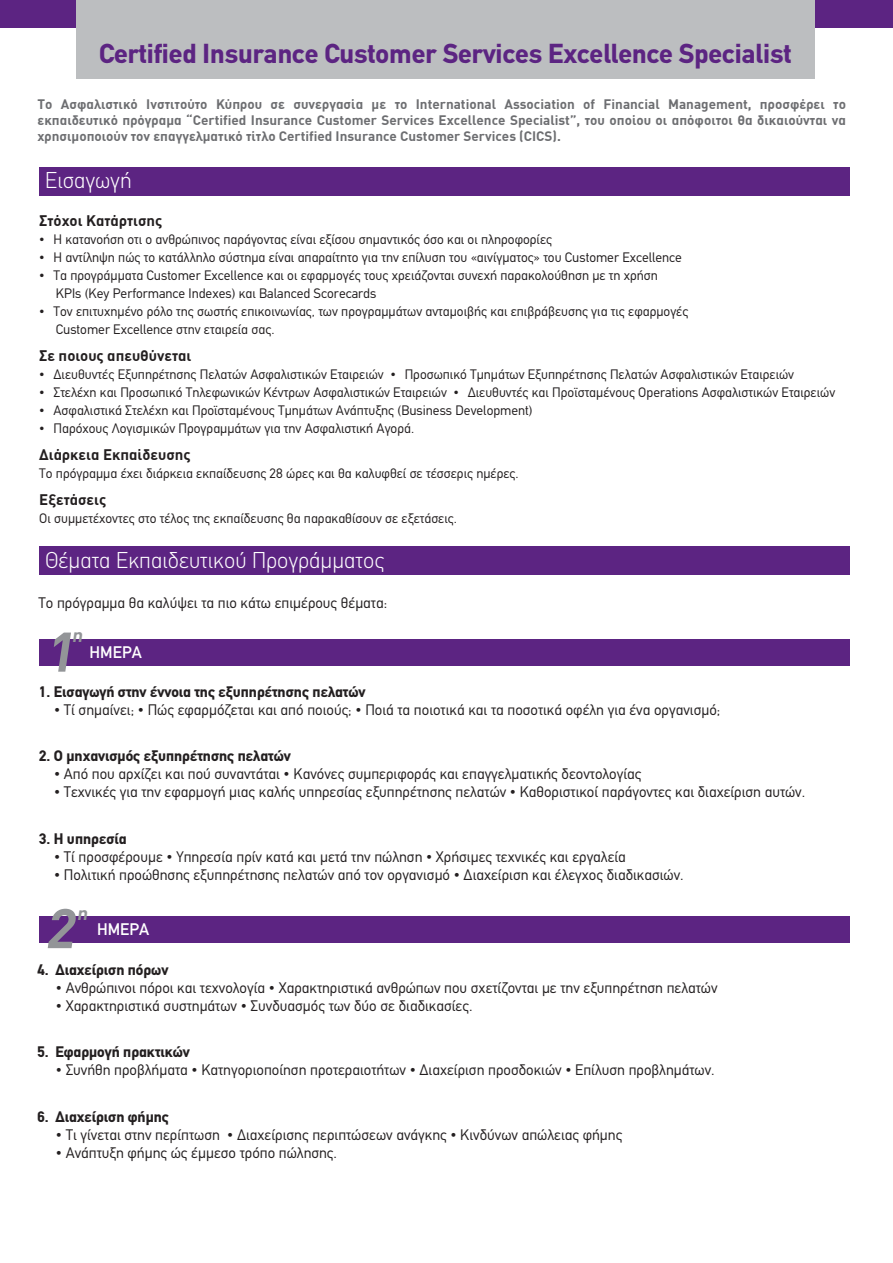
<style>
.page{position:relative;width:893px;height:1263px;background:#fff}
.page>*{position:absolute;margin:0;border:0;box-sizing:border-box;transform-origin:0 0}
.t1{font:italic 700 54.9px "DIN Greek";color:#939598}
.t2{font:700 27px "CF Din";color:#5c2482}
.t3{font:300 22.5px "CF Din";color:#fff}
.t4{font:italic 700 18.6px "DIN Greek";color:#939598}
.t5{font:16.5px "CF Din";color:#fff}
.t6{font:15px "CF Din";color:#231f20}
.t7{font:700 15px "CF Din";color:#231f20}
.t8{font:700 15px "DIN Greek";color:#231f20}
.t9{font:13.5px/18px "CF Din";color:#231f20}
.t10{font:700 13.5px/16.2px "DIN Greek";color:#6d6e71;text-align:justify}
</style>
<div class="page">
<div style="left:0;top:0;width:893px;height:27px;background:#5c2482"></div>
<div style="left:76px;top:0;width:738px;height:78px;background:#bcbec0"></div>
<div style="left:39px;top:167px;width:810px;height:29px;background:#5c2482"></div>
<div style="left:39px;top:546px;width:810px;height:29px;background:#5c2482"></div>
<div style="left:39px;top:639px;width:810px;height:27px;background:#5c2482"></div>
<div style="left:39px;top:916px;width:810px;height:26px;background:#5c2482"></div>
<h2 class="t2" style="left:99px;top:39px;width:694px">Certified Insurance Customer Services Excellence Specialist</h2>
<p class="t10" style="left:37px;top:96px;width:810px">Το Ασφαλιστικό Ινστιτούτο Κύπρου σε συνεργασία µε το International Association of Financial Management, προσφέρει το εκπαιδευτικό πρόγραµα “Certified Insurance Customer Services Excellence Specialist”, του οποίου οι απόφοιτοι θα δικαιούνται να χρησιµοποιούν τον επαγγελµατικό τίτλο Certified Insurance Customer Services (CICS).</p>
<h3 class="t3" style="left:45px;top:168px;width:88px">Εισαγωγή</h3>
<p class="t8" style="left:39px;top:211px;width:125px">Στόχοι Κατάρτισης</p>
<p class="t9" style="left:39px;top:230px;width:514px">• H κατανοήση οτι ο ανθρώπινος παράγοντας είναι εξίσου σηµαντικός όσο και οι πληροφορίες</p>
<p class="t9" style="left:39px;top:248px;width:644px">• H αντίληψη πώς το κατάλληλο σύστηµα είναι απαραίτητο για την επίλυση του «αινίγµατος» του Customer Excellence</p>
<p class="t9" style="left:56px;top:266px;width:604px;text-indent:-17px">• Τα προγράµµατα Customer Excellence και οι εφαρµογές τους χρειάζονται συνεχή παρακολούθηση µε τη χρήση<br>KPIs (Key Performance Indexes) και Balanced Scorecards</p>
<p class="t9" style="left:56px;top:302px;width:634px;text-indent:-17px">• Τον επιτυχηµένο ρόλο της σωστής επικοινωνίας, των προγραµµάτων ανταµοιβής και επιβράβευσης για τις εφαρµογές<br>Customer Excellence στην εταιρεία σας.</p>
<p class="t8" style="left:39px;top:346px;width:154px">Σε ποιους απευθύνεται</p>
<p class="t9" style="left:39px;top:365px;width:756px">• ∆ιευθυντές Εξυπηρέτησης Πελατών Ασφαλιστικών Εταιρειών • Προσωπικό Τµηµάτων Εξυπηρέτησης Πελατών Ασφαλιστικών Εταιρειών</p>
<p class="t9" style="left:39px;top:383px;width:797px">• Στελέχη και Προσωπικό Τηλεφωνικών Κέντρων Ασφαλιστικών Εταιρειών • ∆ιευθυντές και Προϊσταµένους Operations Ασφαλιστικών Εταιρειών</p>
<p class="t9" style="left:39px;top:401px;width:495px">• Ασφαλιστικά Στελέχη και Προϊσταµένους Τµηµάτων Ανάπτυξης (Business Development)</p>
<p class="t9" style="left:39px;top:419px;width:376px">• Παρόχους Λογισµικών Προγραµµάτων για την Ασφαλιστική Αγορά.</p>
<p class="t8" style="left:39px;top:445px;width:153px">Διάρκεια Εκπαίδευσης</p>
<p class="t9" style="left:39px;top:464px;width:481px">Το πρόγραµµα έχει διάρκεια εκπαίδευσης 28 ώρες και θα καλυφθεί σε τέσσερις ηµέρες.</p>
<p class="t8" style="left:39px;top:490px;width:69px">Eξετάσεις</p>
<p class="t9" style="left:39px;top:509px;width:419px">Οι συµµετέχοντες στο τέλος της εκπαίδευσης θα παρακαθίσουν σε εξετάσεις.</p>
<h3 class="t3" style="left:45px;top:547px;width:341px">Θέµατα Εκπαιδευτικού Προγράµµατος</h3>
<p class="t6" style="left:39px;top:595px;width:350px">Το πρόγραµµα θα καλύψει τα πιο κάτω επιµέρους θέµατα:</p>
<h3 class="t4" style="left:72px;top:624px;width:15px">η</h3>
<h1 class="t1" style="left:45px;top:619px;width:41px">1</h1>
<p class="t5" style="left:90px;top:643px;width:54px">ΗMEPA</p>
<p class="t7" style="left:39px;top:683px;width:328px">1. Εισαγωγή στην έννοια της εξυπηρέτησης πελατών</p>
<p class="t6" style="left:54px;top:701px;width:668px">• Τί σηµαίνει; • Πώς εφαρµόζεται και από ποιούς; • Ποιά τα ποιοτικά και τα ποσοτικά οφέλη για ένα οργανισµό;</p>
<p class="t7" style="left:39px;top:748px;width:253px">2. Ο µηχανισµός εξυπηρέτησης πελατών</p>
<p class="t6" style="left:54px;top:766px;width:589px">• Από που αρχίζει και πού συναντάται • Κανόνες συµπεριφοράς και επαγγελµατικής δεοντολογίας</p>
<p class="t6" style="left:54px;top:784px;width:753px">• Τεχνικές για την εφαρµογή µιας καλής υπηρεσίας εξυπηρέτησης πελατών • Καθοριστικοί παράγοντες και διαχείριση αυτών.</p>
<p class="t7" style="left:39px;top:830px;width:89px">3. Η υπηρεσία</p>
<p class="t6" style="left:54px;top:848px;width:573px">• Τί προσφέρουµε • Υπηρεσία πρίν κατά και µετά την πώληση • Χρήσιµες τεχνικές και εργαλεία</p>
<p class="t6" style="left:54px;top:866px;width:631px">• Πολιτική προώθησης εξυπηρέτησης πελατών από τον οργανισµό • ∆ιαχείριση και έλεγχος διαδικασιών.</p>
<h1 class="t1" style="left:44px;top:896px;width:41px">2</h1>
<h3 class="t4" style="left:77px;top:902px;width:15px">η</h3>
<p class="t5" style="left:97px;top:921px;width:54px">ΗMEPA</p>
<p class="t7" style="left:37px;top:961px;width:132px">4. ∆ιαχείριση πόρων</p>
<p class="t6" style="left:56px;top:979px;width:663px">• Ανθρώπινοι πόροι και τεχνολογία • Χαρακτηριστικά ανθρώπων που σχετίζονται µε την εξυπηρέτηση πελατών</p>
<p class="t6" style="left:56px;top:997px;width:418px">• Χαρακτηριστικά συστηµάτων • Συνδυασµός των δύο σε διαδικασίες.</p>
<p class="t7" style="left:37px;top:1044px;width:154px">5. Εφαρµογή πρακτικών</p>
<p class="t6" style="left:56px;top:1062px;width:660px">• Συνήθη προβλήµατα • Κατηγοριοποίηση προτεραιοτήτων • ∆ιαχείριση προσδοκιών • Επίλυση προβληµάτων.</p>
<p class="t7" style="left:37px;top:1108px;width:133px">6. ∆ιαχείριση φήµης</p>
<p class="t6" style="left:56px;top:1126px;width:568px">• Τι γίνεται στην περίπτωση • ∆ιαχείρισης περιπτώσεων ανάγκης • Κινδύνων απώλειας φήµης</p>
<p class="t6" style="left:56px;top:1144px;width:283px">• Ανάπτυξη φήµης ώς έµµεσο τρόπο πώλησης.</p>
</div>
